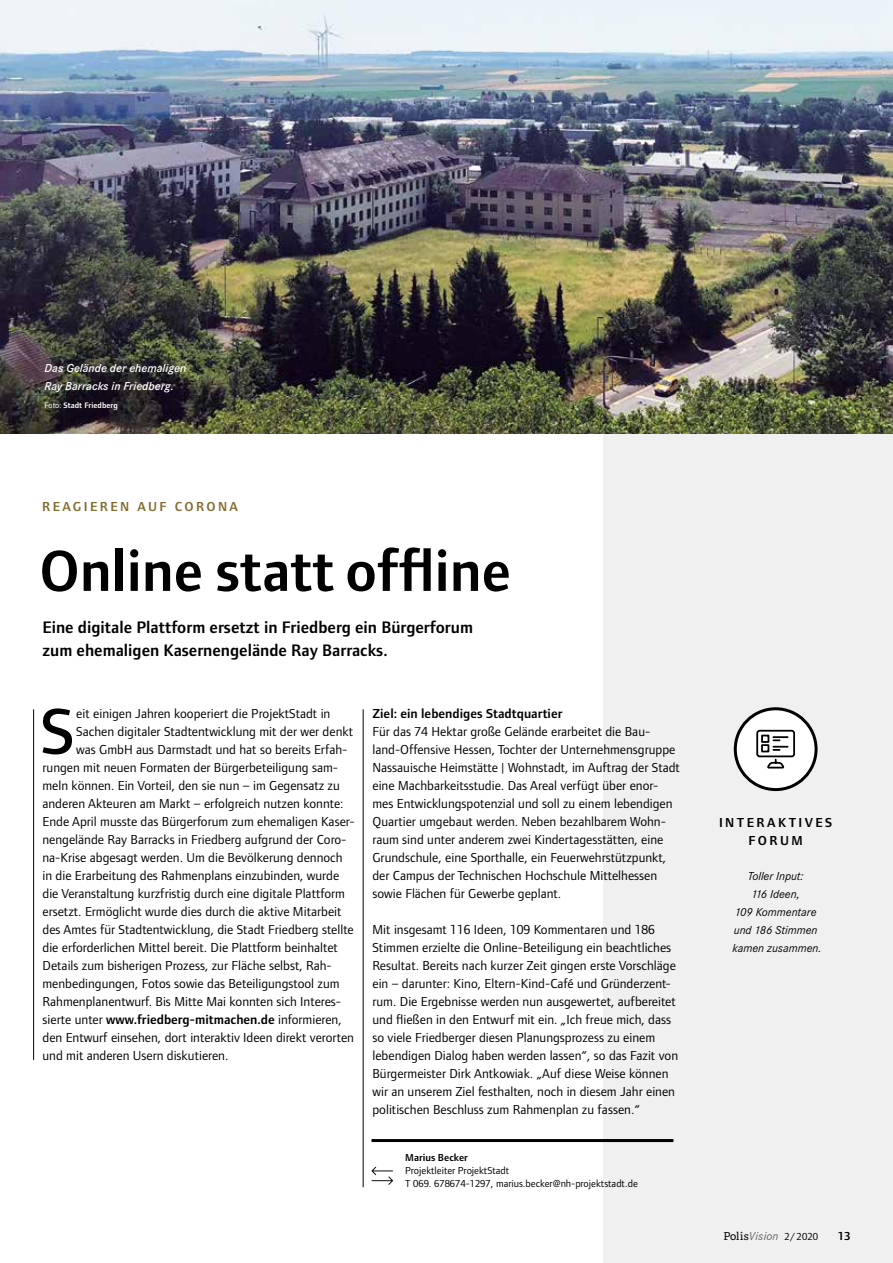
<style>
.page{position:relative;width:893px;height:1263px;background:#fff}
.page>*{position:absolute;margin:0;border:0;box-sizing:border-box;transform-origin:0 0}
.t1{font:500 67.5px "Foundry Form Sans";color:#000}
.t2{font:600 60px "Foundry Form Sans";color:#000}
.t3{font:600 17.25px/22.5px "Foundry Form Sans";color:#000}
.t4{font:13.5px/18px "Foundry Form Sans";color:#000}
.t5{font:600 13.5px "Foundry Form Sans";color:#000}
.t6{font:600 13.5px "Foundry Form Sans";letter-spacing:.18em;color:#826b2f}
.t7{font:600 13.5px/18px "Foundry Form Sans";letter-spacing:.18em;color:#000;text-align:center}
.t8{font:italic 12px/18px "Corporate S";color:#000;text-align:center}
.t9{font:italic 600 12px/18px "Corporate S";color:#fff}
.t10{font:italic 12px "Corporate S";letter-spacing:.02em;color:#646363}
.t11{font:600 12px "Foundry Form Sans";color:#000}
.t12{font:10.5px/12.8px "Foundry Form Sans";color:#000}
.t13{font:600 10.5px "Foundry Form Sans";color:#000}
.t14{font:600 8.25px "Foundry Form Sans";color:#fff}
.s1{font-weight:400}
.s2{font-family:"Adelle";font-style:normal;font-size:10.95px;color:#000}
.s3{font-family:"Foundry Form Sans";font-style:normal;font-size:10.5px;color:#000}
</style>
<div class="page">
<div style="left:604px;top:0;width:289px;height:1263px;background:#f0f0f0"></div>
<img style="left:0;top:0;width:893px;height:434px">
<hr style="left:33px;top:709px;width:1px;height:351px;background:#000">
<hr style="left:363px;top:709px;width:1px;height:478px;background:#000">
<svg style="left:372px;top:1167px;width:21px;height:18px"></svg>
<hr style="left:372px;top:1139px;width:301px;height:3px;background:#000">
<div style="left:735px;top:709px;width:81px;height:80px;background:#fff;border-radius:50%"></div>
<div style="left:734px;top:707px;width:84px;height:84px;border:3px solid #000;border-radius:50%"></div>
<svg style="left:756px;top:729px;width:39px;height:40px"></svg>
<p class="t9" style="left:45px;top:358px;width:143px">Das Gelände der ehemaligen<br>Ray Barracks in Friedberg.</p>
<p class="t14" style="left:45px;top:400px;width:75px"><span class="s1">Foto:</span> Stadt Friedberg</p>
<p class="t6" style="left:42px;top:499px;width:197px">REAGIEREN AUF CORONA</p>
<h2 class="t2" style="left:39px;top:537px;width:473px">Online statt offline</h2>
<p class="t3" style="left:43px;top:616px;width:432px">Eine digitale Plattform ersetzt in Friedberg ein Bürgerforum zum ehemaligen Kasernengelände Ray Barracks.</p>
<h1 class="t1" style="left:41px;top:693px;width:35px">S</h1>
<p class="t4" style="left:76px;top:704px;width:256px">eit einigen Jahren kooperiert die ProjektStadt in</p>
<p class="t4" style="left:76px;top:722px;width:278px">Sachen digitaler Stadtentwicklung mit der wer denkt</p>
<p class="t4" style="left:76px;top:740px;width:273px">was GmbH aus Darmstadt und hat so bereits Erfah-</p>
<p class="t4" style="left:43px;top:758px;width:297px">rungen mit neuen Formaten der Bürgerbeteiligung sam-</p>
<p class="t4" style="left:43px;top:776px;width:299px">meln können. Ein Vorteil, den sie nun – im Gegensatz zu</p>
<p class="t4" style="left:43px;top:794px;width:303px">anderen Akteuren am Markt – erfolgreich nutzen konnte:</p>
<p class="t4" style="left:43px;top:812px;width:314px">Ende April musste das Bürgerforum zum ehemaligen Kaser-</p>
<p class="t4" style="left:43px;top:830px;width:306px">nengelände Ray Barracks in Friedberg aufgrund der Coro-</p>
<p class="t4" style="left:43px;top:848px;width:302px">na-Krise abgesagt werden. Um die Bevölkerung dennoch</p>
<p class="t4" style="left:43px;top:866px;width:298px">in die Erarbeitung des Rahmenplans einzubinden, wurde</p>
<p class="t4" style="left:43px;top:884px;width:304px">die Veranstaltung kurzfristig durch eine digitale Plattform</p>
<p class="t4" style="left:43px;top:902px;width:301px">ersetzt. Ermöglicht wurde dies durch die aktive Mitarbeit</p>
<p class="t4" style="left:43px;top:920px;width:313px">des Amtes für Stadtentwicklung, die Stadt Friedberg stellte</p>
<p class="t4" style="left:43px;top:938px;width:297px">die erforderlichen Mittel bereit. Die Plattform beinhaltet</p>
<p class="t4" style="left:43px;top:956px;width:291px">Details zum bisherigen Prozess, zur Fläche selbst, Rah-</p>
<p class="t4" style="left:43px;top:974px;width:299px">menbedingungen, Fotos sowie das Beteiligungstool zum</p>
<p class="t4" style="left:43px;top:992px;width:300px">Rahmenplanentwurf. Bis Mitte Mai konnten sich Interes-</p>
<p class="t5" style="left:43px;top:1012px;width:301px"><span class="s1">sierte unter</span> www.friedberg-mitmachen.de <span class="s1">informieren,</span></p>
<p class="t4" style="left:43px;top:1028px;width:313px">den Entwurf einsehen, dort interaktiv Ideen direkt verorten</p>
<p class="t4" style="left:43px;top:1046px;width:187px">und mit anderen Usern diskutieren.</p>
<p class="t5" style="left:372px;top:706px;width:191px">Ziel: ein lebendiges Stadtquartier</p>
<p class="t4" style="left:372px;top:722px;width:309px">Für das 74 Hektar große Gelände erarbeitet die Bau&shy;land-Offensive Hessen, Tochter der Unternehmensgruppe Nassauische Heimstätte | Wohnstadt, im Auftrag der Stadt eine Machbarkeitsstudie. Das Areal verfügt über enor&shy;mes Entwicklungspotenzial und soll zu einem lebendigen Quartier umgebaut werden. Neben bezahlbarem Wohn&shy;raum sind unter anderem zwei Kindertagesstätten, eine Grundschule, eine Sporthalle, ein Feuerwehrstützpunkt, der Campus der Technischen Hochschule Mittelhessen sowie Flächen für Gewerbe geplant.</p>
<p class="t4" style="left:372px;top:920px;width:307px">Mit insgesamt 116 Ideen, 109 Kommentaren und 186<br>Stimmen erzielte die Online-Beteiligung ein beachtliches Resultat. Bereits nach kurzer Zeit gingen erste Vorschläge ein – darunter: Kino, Eltern-Kind-Café und Gründerzent&shy;rum. Die Ergebnisse werden nun ausgewertet, aufbereitet und fließen in den Entwurf mit ein. „Ich freue mich, dass so viele Friedberger diesen Planungsprozess zu einem lebendigen Dialog haben werden lassen“, so das Fazit von Bürgermeister Dirk Antkowiak. „Auf diese Weise können wir an unserem Ziel festhalten, noch in diesem Jahr einen politischen Beschluss zum Rahmenplan zu fassen.“</p>
<p class="t13" style="left:405px;top:1151px;width:64px">Marius Becker</p>
<p class="t12" style="left:405px;top:1164px;width:234px">Projektleiter ProjektStadt<br>T 069. 678674-1297, marius.becker@nh-projektstadt.de</p>
<p class="t7" style="left:719px;top:813px;width:115px">INTERAKTIVES<br>FORUM</p>
<p class="t8" style="left:733px;top:867px;width:91px">Toller Input:<br>116 Ideen,<br>109 Kommentare und 186 Stimmen kamen zusammen.</p>
<p class="t10" style="left:723px;top:1229px;width:96px"><span class="s2">Polis</span>Vision <span class="s3">2/ 2020</span></p>
<p class="t11" style="left:838px;top:1230px;width:14px">13</p>
</div>
